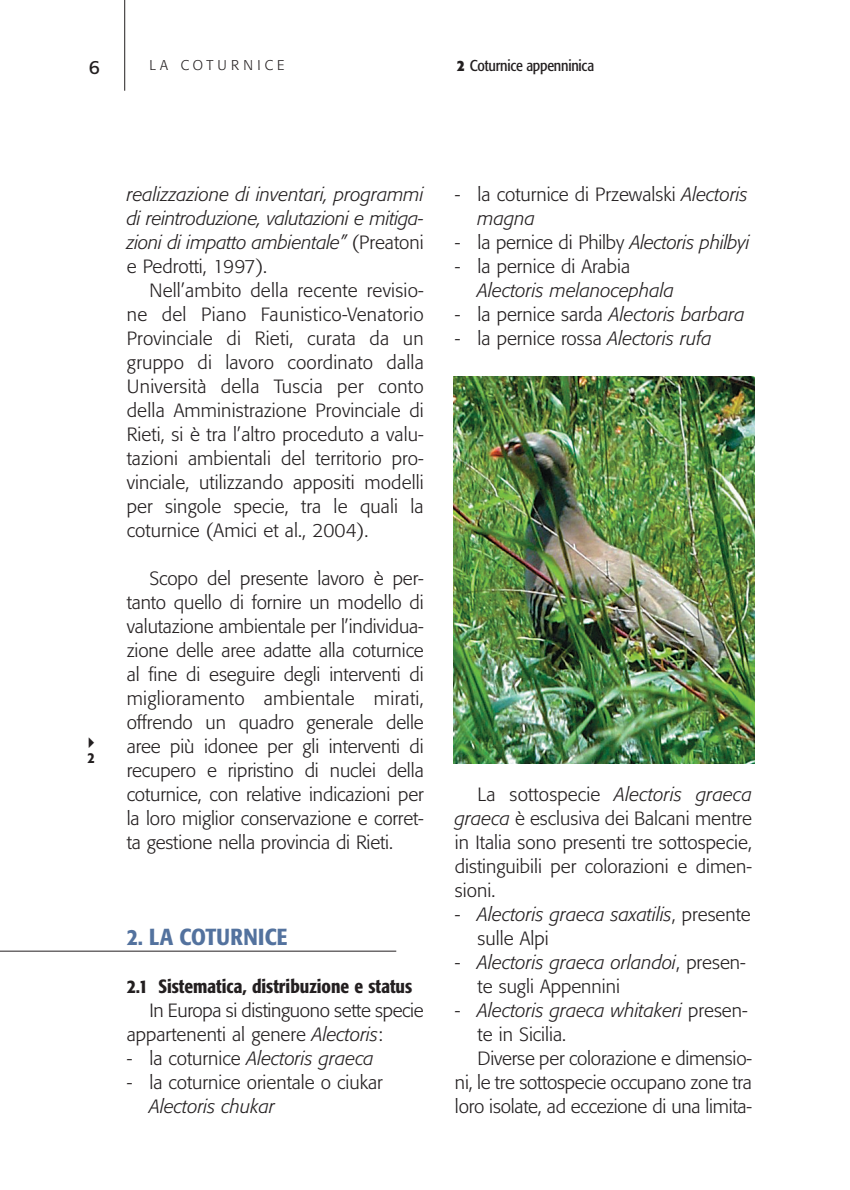
<style>
.page{position:relative;width:850px;height:1190px;background:#fff}
.page>*{position:absolute;margin:0;border:0;box-sizing:border-box;transform-origin:0 0}
.t1{font:500 condensed 23px "Formata";letter-spacing:.01em;color:#53729e}
.t2{font:300 19px/24px "Formata";color:#231f20;text-align:justify}
.t3{font:italic 300 19px/24px "Formata";color:#231f20;text-align:justify}
.t4{font:500 condensed 19px "Formata";color:#231f20}
.t5{font:19px "Formata";color:#231f20}
.t6{font:condensed 15.6px "Formata";letter-spacing:-.015em;color:#231f20}
.t7{font:500 condensed 15px "Formata";color:#231f20}
.t8{font:300 14px "Formata";letter-spacing:.29em;color:#231f20}
.s1{font-weight:700}
.s2{font-style:normal}
.s3{font-style:italic}
</style>
<div class="page">
<hr style="left:124px;top:0;width:1px;height:91px;background:#231f20">
<img style="left:453px;top:376px;width:301px;height:387px">
<hr style="left:0;top:951px;width:396px;height:1px;background:#231f20">
<p class="t5" style="left:89px;top:59px;width:13px">6</p>
<p class="t8" style="left:149px;top:59px;width:137px">LA COTURNICE</p>
<p class="t6" style="left:457px;top:59px;width:139px"><span class="s1">2</span> Coturnice appenninica</p>
<p class="t7" style="left:87px;top:752px;width:9px">2</p>
<p class="t3" style="left:127px;top:184px;width:299px">realizzazione di inventari, programmi di reintroduzione, valutazioni e mitiga&shy;zioni di impatto ambientale” <span class="s2">(Preatoni e Pedrotti, 1997).</span></p>
<p class="t2" style="left:127px;top:280px;width:299px;text-indent:23px">Nell’ambito della recente revisio&shy;ne del Piano Faunistico-Venatorio Provinciale di Rieti, curata da un gruppo di lavoro coordinato dalla Università della Tuscia per conto della Amministrazione Provinciale di Rieti, si è tra l’altro proceduto a valu&shy;tazioni ambientali del territorio pro&shy;vinciale, utilizzando appositi modelli per singole specie, tra le quali la coturnice (Amici et al., 2004).</p>
<p class="t2" style="left:127px;top:568px;width:299px;text-indent:23px">Scopo del presente lavoro è per&shy;tanto quello di fornire un modello di valutazione ambientale per l’individua&shy;zione delle aree adatte alla coturnice al fine di eseguire degli interventi di miglioramento ambientale mirati, offrendo un quadro generale delle aree più idonee per gli interventi di recupero e ripristino di nuclei della coturnice, con relative indicazioni per la loro miglior conservazione e corret&shy;ta gestione nella provincia di Rieti.</p>
<p class="t1" style="left:127px;top:928px;width:162px">2. LA COTURNICE</p>
<p class="t4" style="left:127px;top:979px;width:287px">2.1 Sistematica, distribuzione e status</p>
<p class="t2" style="left:127px;top:1000px;width:299px;text-indent:23px">In Europa si distinguono sette specie appartenenti al genere <span class="s3">Alectoris</span>:</p>
<p class="t3" style="left:127px;top:1048px;width:249px"><span class="s2">- la coturnice</span> Alectoris graeca</p>
<p class="t2" style="left:127px;top:1072px;width:258px">- la coturnice orientale o ciukar</p>
<p class="t3" style="left:149px;top:1096px;width:127px">Alectoris chukar</p>
<p class="t2" style="left:478px;top:184px;width:272px;text-indent:-23px">- la coturnice di Przewalski <span class="s3">Alectoris magna</span></p>
<p class="t2" style="left:455px;top:232px;width:296px">- la pernice di Philby <span class="s3">Alectoris philbyi</span></p>
<p class="t2" style="left:455px;top:256px;width:177px">- la pernice di Arabia</p>
<p class="t3" style="left:478px;top:280px;width:198px">Alectoris melanocephala</p>
<p class="t3" style="left:455px;top:304px;width:291px"><span class="s2">- la pernice sarda</span> Alectoris barbara</p>
<p class="t2" style="left:455px;top:328px;width:258px">- la pernice rossa <span class="s3">Alectoris rufa</span></p>
<p class="t2" style="left:455px;top:784px;width:299px;text-indent:23px">La sottospecie <span class="s3">Alectoris graeca graeca</span> è esclusiva dei Balcani mentre in Italia sono presenti tre sottospecie, distinguibili per colorazioni e dimen&shy;sioni.</p>
<p class="t3" style="left:478px;top:904px;width:275px;text-indent:-23px"><span class="s2">-</span> Alectoris graeca saxatilis<span class="s2">, presente sulle Alpi</span></p>
<p class="t2" style="left:478px;top:952px;width:270px;text-indent:-23px">- <span class="s3">Alectoris graeca orlandoi</span>, presen&shy;te sugli Appennini</p>
<p class="t3" style="left:455px;top:1000px;width:294px"><span class="s2">-</span> Alectoris graeca whitakeri <span class="s2">presen-</span></p>
<p class="t2" style="left:478px;top:1024px;width:90px">te in Sicilia.</p>
<p class="t2" style="left:478px;top:1048px;width:276px">Diverse per colorazione e dimensio-</p>
<p class="t2" style="left:455px;top:1072px;width:299px">ni, le tre sottospecie occupano zone tra</p>
<p class="t2" style="left:455px;top:1096px;width:299px">loro isolate, ad eccezione di una limita-</p>
</div>
